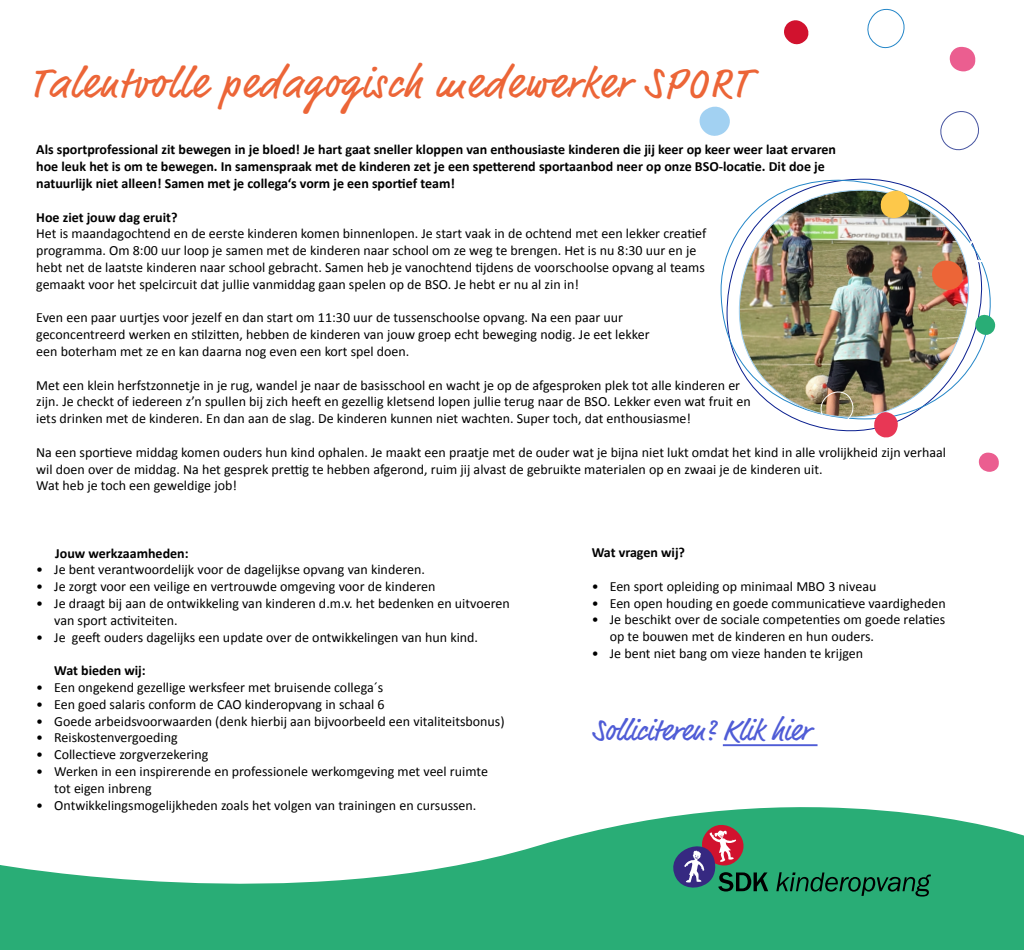
<style>
.page{position:relative;width:1024px;height:950px;background:#fff}
.page>*{position:absolute;margin:0;border:0;box-sizing:border-box;transform-origin:0 0}
.t1{font:43px "Market";letter-spacing:.04em;color:#ec6537}
.t2{font:30px "Market";color:#4f5cd6}
.t3{font:14px/16.8px "Calibri";color:#000}
.t4{font:700 14px/16.8px "Calibri";color:#000}
</style>
<div class="page">
<svg style="left:0;top:807px;width:1024px;height:143px;fill:#29ad76"></svg>
<svg style="left:776px;top:872px;width:155px;height:25px;background:#1f845a"></svg>
<svg style="left:662px;top:812px;width:106px;height:80px;background:#4b8672"></svg>
<svg style="left:720px;top:178px;width:271px;height:189px"></svg>
<img style="left:739px;top:190px;width:233px;height:242px">
<hr style="left:723px;top:744px;width:95px;height:2px;background:#4f5cd6">
<svg style="left:784px;top:20px;width:25px;height:25px"></svg>
<svg style="left:699px;top:106px;width:31px;height:30px"></svg>
<svg style="left:940px;top:111px;width:39px;height:40px"></svg>
<svg style="left:867px;top:8px;width:38px;height:41px"></svg>
<svg style="left:878px;top:190px;width:32px;height:29px"></svg>
<svg style="left:816px;top:389px;width:41px;height:39px"></svg>
<svg style="left:973px;top:314px;width:23px;height:22px"></svg>
<svg style="left:949px;top:47px;width:27px;height:25px"></svg>
<svg style="left:979px;top:452px;width:20px;height:20px"></svg>
<img style="left:932px;top:236px;width:59px;height:54px">
<svg style="left:873px;top:411px;width:27px;height:27px"></svg>
<h1 class="t1" style="left:30px;top:58px;width:721px">Talentvolle pedagogisch medewerker SPORT</h1>
<p class="t4" style="left:36px;top:141px;width:801px">Als sportprofessional zit bewegen in je bloed! Je hart gaat sneller kloppen van enthousiaste kinderen die jij keer op keer weer laat ervaren hoe leuk het is om te bewegen. In samenspraak met de kinderen zet je een spetterend sportaanbod neer op onze BSO-locatie. Dit doe je natuurlijk niet alleen! Samen met je collega‘s vorm je een sportief team!</p>
<p class="t4" style="left:36px;top:208px;width:143px">Hoe ziet jouw dag eruit?</p>
<p class="t3" style="left:36px;top:225px;width:672px">Het is maandagochtend en de eerste kinderen komen binnenlopen. Je start vaak in de ochtend met een lekker creatief programma. Om 8:00 uur loop je samen met de kinderen naar school om ze weg te brengen. Het is nu 8:30 uur en je hebt net de laatste kinderen naar school gebracht. Samen heb je vanochtend tijdens de voorschoolse opvang al teams gemaakt voor het spelcircuit dat jullie vanmiddag gaan spelen op de BSO. Je hebt er nu al zin in!</p>
<p class="t3" style="left:36px;top:309px;width:615px">Even een paar uurtjes voor jezelf en dan start om 11:30 uur de tussenschoolse opvang. Na een paar uur geconcentreerd werken en stilzitten, hebben de kinderen van jouw groep echt beweging nodig. Je eet lekker een boterham met ze en kan daarna nog even een kort spel doen.</p>
<p class="t3" style="left:36px;top:377px;width:716px">Met een klein herfstzonnetje in je rug, wandel je naar de basisschool en wacht je op de afgesproken plek tot alle kinderen er zijn. Je checkt of iedereen z’n spullen bij zich heeft en gezellig kletsend lopen jullie terug naar de BSO. Lekker even wat fruit en iets drinken met de kinderen. En dan aan de slag. De kinderen kunnen niet wachten. Super toch, dat enthousiasme!</p>
<p class="t3" style="left:36px;top:444px;width:911px">Na een sportieve middag komen ouders hun kind ophalen. Je maakt een praatje met de ouder wat je bijna niet lukt omdat het kind in alle vrolijkheid zijn verhaal wil doen over de middag. Na het gesprek prettig te hebben afgerond, ruim jij alvast de gebruikte materialen op en zwaai je de kinderen uit.<br>Wat heb je toch een geweldige job!</p>
<p class="t4" style="left:55px;top:544px;width:135px">Jouw werkzaamheden:</p>
<p class="t3" style="left:36px;top:561px;width:390px">• Je bent verantwoordelijk voor de dagelijkse opvang van kinderen.</p>
<p class="t3" style="left:36px;top:578px;width:401px">• Je zorgt voor een veilige en vertrouwde omgeving voor de kinderen</p>
<p class="t3" style="left:54px;top:595px;width:457px;text-indent:-18px">• Je draagt bij aan de ontwikkeling van kinderen d.m.v. het bedenken en uitvoeren van sport activiteiten.</p>
<p class="t3" style="left:36px;top:629px;width:443px">• Je geeft ouders dagelijks een update over de ontwikkelingen van hun kind.</p>
<p class="t4" style="left:54px;top:662px;width:93px">Wat bieden wij:</p>
<p class="t3" style="left:36px;top:679px;width:349px">• Een ongekend gezellige werksfeer met bruisende collega´s</p>
<p class="t3" style="left:36px;top:696px;width:350px">• Een goed salaris conform de CAO kinderopvang in schaal 6</p>
<p class="t3" style="left:36px;top:713px;width:470px">• Goede arbeidsvoorwaarden (denk hierbij aan bijvoorbeeld een vitaliteitsbonus)</p>
<p class="t3" style="left:36px;top:729px;width:143px">• Reiskostenvergoeding</p>
<p class="t3" style="left:36px;top:746px;width:174px">• Collectieve zorgverzekering</p>
<p class="t3" style="left:54px;top:763px;width:435px;text-indent:-18px">• Werken in een inspirerende en professionele werkomgeving met veel ruimte tot eigen inbreng</p>
<p class="t3" style="left:36px;top:797px;width:442px">• Ontwikkelingsmogelijkheden zoals het volgen van trainingen en cursussen.</p>
<p class="t4" style="left:592px;top:544px;width:95px">Wat vragen wij?</p>
<p class="t3" style="left:592px;top:578px;width:286px">• Een sport opleiding op minimaal MBO 3 niveau</p>
<p class="t3" style="left:592px;top:595px;width:356px">• Een open houding en goede communicatieve vaardigheden</p>
<p class="t3" style="left:610px;top:611px;width:337px;text-indent:-18px">• Je beschikt over de sociale competenties om goede relaties op te bouwen met de kinderen en hun ouders.</p>
<p class="t3" style="left:592px;top:645px;width:273px">• Je bent niet bang om vieze handen te krijgen</p>
<h2 class="t2" style="left:592px;top:713px;width:220px">Solliciteren? Klik hier</h2>
</div>
